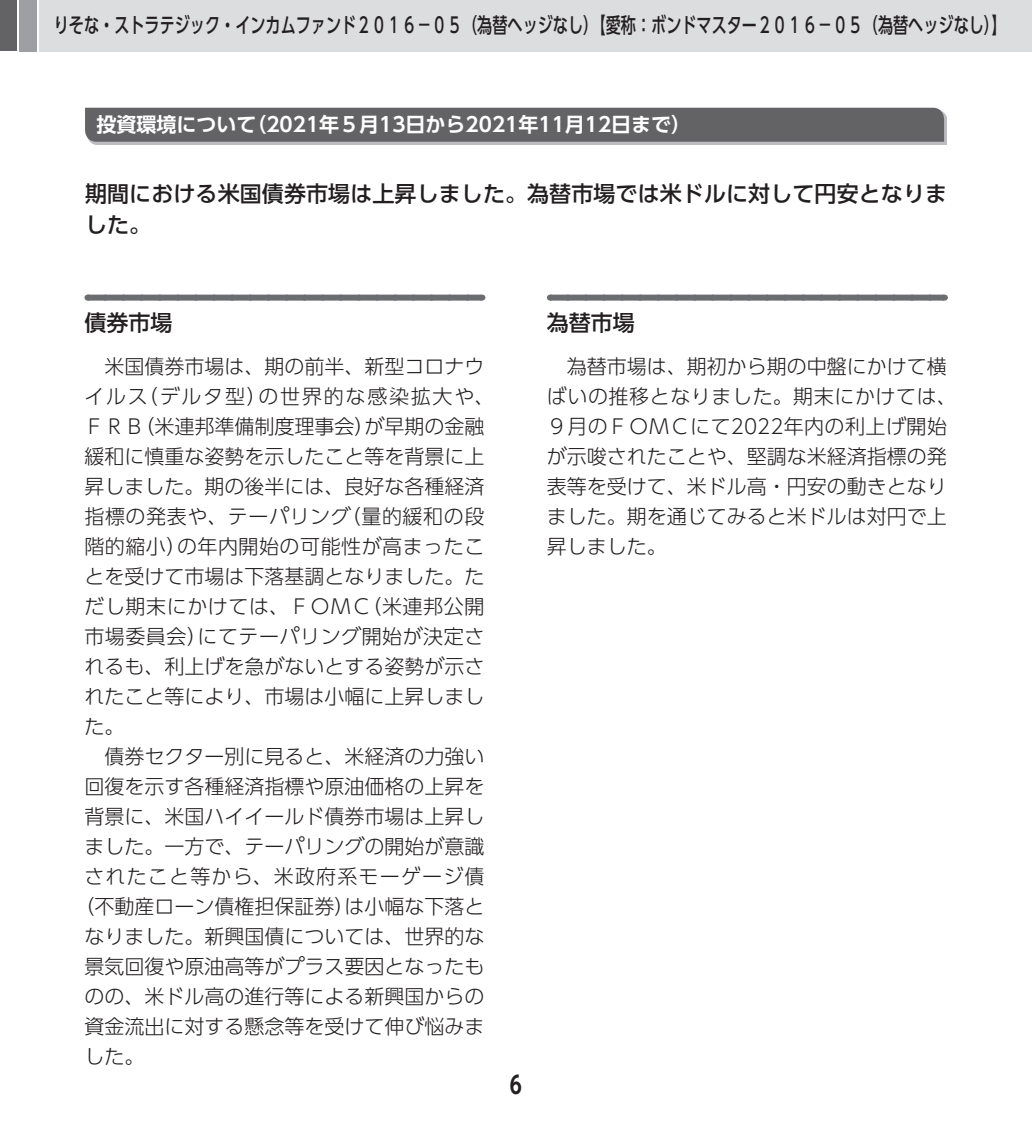
<style>
.page{position:relative;width:1032px;height:1134px;background:#fff}
.page>*{position:absolute;margin:0;border:0;box-sizing:border-box;transform-origin:0 0}
.t1{font:700 24px "UD Shin Go Pro De";color:#231f20}
.t2{font:500 22px/31px "UD Shin Go Pro";letter-spacing:.005em;color:#231f20}
.t3{font:500 21px "UD Shin Go Pro";color:#231f20;scale:.72 1}
.t4{font:300 20px/30px "UD Shin Go Pro";color:#231f20}
.t5{font:300 20px "UD Shin Go Pro";letter-spacing:.03em;color:#231f20}
.t6{font:300 20px "UD Shin Go Pro";letter-spacing:.025em;color:#231f20}
.t7{font:700 20px "UD Shin Go Pro De";color:#fff}
.t8{font:300 20px "UD Shin Go Pro";letter-spacing:.09em;color:#231f20}
.t9{font:300 20px "UD Shin Go Pro";letter-spacing:.06em;color:#231f20}
</style>
<div class="page">
<div style="left:0;top:0;width:17px;height:51px;background:#636366"></div>
<div style="left:20px;top:0;width:17px;height:51px;background:#9d9fa2"></div>
<div style="left:40px;top:0;width:992px;height:51px;background:#dcdddf"></div>
<div style="left:88px;top:110px;width:859px;height:35px;background:#bcbdc0"></div>
<div style="left:85px;top:108px;width:859px;height:34px;background:#636366"></div>
<div style="left:87px;top:295px;width:394px;height:6px;background:#6c6d70"></div>
<svg style="left:105px;top:300px;width:367px;height:1px"></svg>
<div style="left:550px;top:295px;width:394px;height:6px;background:#6c6d70"></div>
<svg style="left:568px;top:300px;width:367px;height:1px"></svg>
<p class="t3" style="left:54px;top:8px;width:1325px">りそな・ストラテジック・インカムファンド２０１６－０５（為替ヘッジなし）【愛称：ボンドマスター２０１６－０５（為替ヘッジなし）】</p>
<p class="t7" style="left:96px;top:108px;width:596px">投資環境について（2021年５月13日から2021年11月12日まで）</p>
<p class="t2" style="left:85px;top:178px;width:863px">期間における米国債券市場は上昇しました。為替市場では米ドルに対して円安となりました。</p>
<p class="t2" style="left:84px;top:307px;width:89px">債券市場</p>
<p class="t4" style="left:84px;top:350px;width:401px">　米国債券市場は、期の前半、新型コロナウ</p>
<p class="t8" style="left:84px;top:380px;width:411px">イルス（デルタ型）の世界的な感染拡大や、</p>
<p class="t4" style="left:84px;top:410px;width:401px">ＦＲＢ（米連邦準備制度理事会）が早期の金融</p>
<p class="t4" style="left:84px;top:440px;width:401px">緩和に慎重な姿勢を示したこと等を背景に上</p>
<p class="t4" style="left:84px;top:470px;width:401px">昇しました。期の後半には、良好な各種経済</p>
<p class="t5" style="left:84px;top:500px;width:401px">指標の発表や、テーパリング（量的緩和の段</p>
<p class="t6" style="left:84px;top:530px;width:401px">階的縮小）の年内開始の可能性が高まったこ</p>
<p class="t4" style="left:84px;top:560px;width:401px">とを受けて市場は下落基調となりました。た</p>
<p class="t5" style="left:84px;top:590px;width:401px">だし期末にかけては、ＦＯＭＣ（米連邦公開</p>
<p class="t6" style="left:84px;top:620px;width:401px">市場委員会）にてテーパリング開始が決定さ</p>
<p class="t4" style="left:84px;top:650px;width:401px">れるも、利上げを急がないとする姿勢が示さ</p>
<p class="t4" style="left:84px;top:680px;width:401px">れたこと等により、市場は小幅に上昇しまし</p>
<p class="t4" style="left:84px;top:710px;width:41px">た。</p>
<p class="t4" style="left:84px;top:740px;width:401px">　債券セクター別に見ると、米経済の力強い</p>
<p class="t4" style="left:84px;top:770px;width:401px">回復を示す各種経済指標や原油価格の上昇を</p>
<p class="t4" style="left:84px;top:800px;width:401px">背景に、米国ハイイールド債券市場は上昇し</p>
<p class="t4" style="left:84px;top:830px;width:401px">ました。一方で、テーパリングの開始が意識</p>
<p class="t9" style="left:84px;top:860px;width:402px">されたこと等から、米政府系モーゲージ債</p>
<p class="t4" style="left:74px;top:890px;width:411px">（不動産ローン債権担保証券）は小幅な下落と</p>
<p class="t4" style="left:84px;top:920px;width:401px">なりました。新興国債については、世界的な</p>
<p class="t4" style="left:84px;top:950px;width:401px">景気回復や原油高等がプラス要因となったも</p>
<p class="t4" style="left:84px;top:980px;width:401px">のの、米ドル高の進行等による新興国からの</p>
<p class="t4" style="left:84px;top:1010px;width:401px">資金流出に対する懸念等を受けて伸び悩みま</p>
<p class="t4" style="left:84px;top:1040px;width:61px">した。</p>
<p class="t2" style="left:547px;top:307px;width:89px">為替市場</p>
<p class="t4" style="left:547px;top:350px;width:411px">　為替市場は、期初から期の中盤にかけて横ばいの推移となりました。期末にかけては、<br>９月のＦＯＭＣにて2022年内の利上げ開始が示唆されたことや、堅調な米経済指標の発表等を受けて、米ドル高・円安の動きとなりました。期を通じてみると米ドルは対円で上昇しました。</p>
<p class="t1" style="left:510px;top:1065px;width:14px">6</p>
</div>
